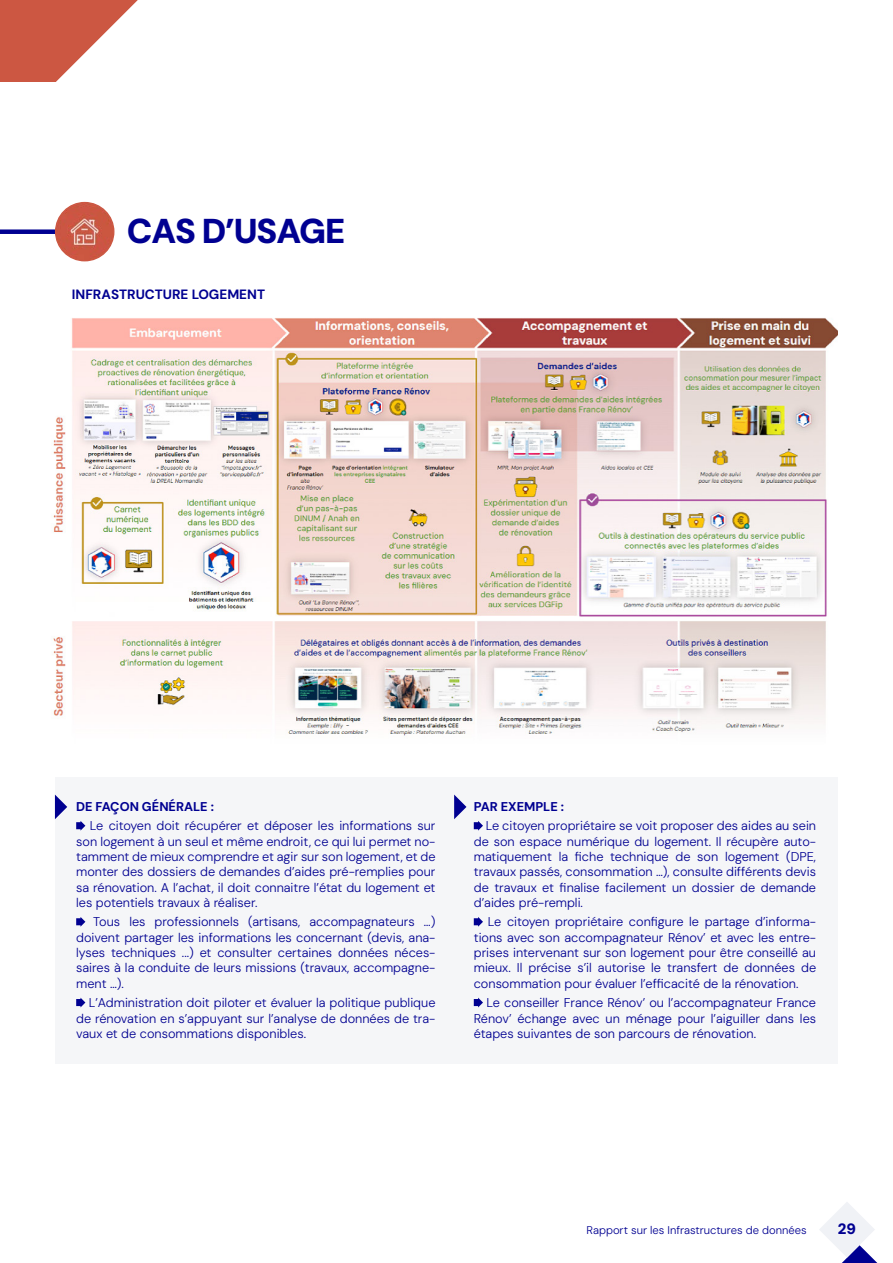
<style>
.page{position:relative;width:893px;height:1263px;background:#fff}
.page>*{position:absolute;margin:0;border:0;box-sizing:border-box;transform-origin:0 0}
.t1{font:900 34.5px "DM Sans 18 pt";letter-spacing:-.03em;color:#000091}
.t2{font:900 15px "DM Sans";color:#000091}
.t3{font:700 13.5px "DM Sans";color:#000091}
.t4{font:300 12.75px/15.3px "DM Sans";color:#000091;text-align:justify}
.t5{font:700 12.75px "DM Sans";color:#000091}
.t6{font:300 11.25px "DM Sans";color:#000091}
</style>
<div class="page">
<svg style="left:0;top:0;width:138px;height:82px"></svg>
<div style="left:0;top:229px;width:75px;height:5px;background:#000091"></div>
<img style="left:56px;top:203px;width:58px;height:57px">
<div style="left:55px;top:202px;width:59px;height:59px;border:1px solid #cc5742;border-radius:50%"></div>
<div style="left:55px;top:777px;width:782px;height:286px;background:#f5f6f8"></div>
<svg style="left:76px;top:821px;width:9px;height:10px"></svg>
<svg style="left:76px;top:917px;width:9px;height:10px"></svg>
<svg style="left:76px;top:998px;width:9px;height:9px"></svg>
<svg style="left:474px;top:821px;width:9px;height:10px"></svg>
<svg style="left:474px;top:917px;width:9px;height:10px"></svg>
<svg style="left:474px;top:998px;width:9px;height:9px"></svg>
<svg style="left:55px;top:794px;width:12px;height:25px"></svg>
<img style="left:53px;top:318px;width:784px;height:418px">
<svg style="left:454px;top:794px;width:12px;height:25px"></svg>
<svg style="left:819px;top:1202px;width:59px;height:61px"></svg>
<h1 class="t1" style="left:127px;top:209px;width:220px">CAS D’USAGE</h1>
<p class="t3" style="left:72px;top:285px;width:195px">INFRASTRUCTURE LOGEMENT</p>
<p class="t5" style="left:76px;top:798px;width:139px">DE FAÇON GÉNÉRALE :</p>
<p class="t4" style="left:76px;top:818px;width:361px;text-indent:14px">Le citoyen doit récupérer et déposer les informations sur son logement à un seul et même endroit, ce qui lui permet no&shy;tamment de mieux comprendre et agir sur son logement, et de monter des dossiers de demandes d’aides pré-remplies pour sa rénovation. A l’achat, il doit connaitre l’état du logement et les potentiels travaux à réaliser.</p>
<p class="t4" style="left:76px;top:914px;width:361px;text-indent:17px">Tous les professionnels (artisans, accompagnateurs …) doivent partager les informations les concernant (devis, ana&shy;lyses techniques ...) et consulter certaines données néces&shy;saires à la conduite de leurs missions (travaux, accompagne&shy;ment …).</p>
<p class="t4" style="left:76px;top:995px;width:361px;text-indent:13px">L’Administration doit piloter et évaluer la politique publique de rénovation en s’appuyant sur l’analyse de données de tra&shy;vaux et de consommations disponibles.</p>
<p class="t5" style="left:474px;top:798px;width:92px">PAR EXEMPLE :</p>
<p class="t4" style="left:474px;top:818px;width:344px;text-indent:12px">Le citoyen propriétaire se voit proposer des aides au sein de son espace numérique du logement. Il récupère auto&shy;matiquement la fiche technique de son logement (DPE, travaux passés, consommation …), consulte différents devis de travaux et finalise facilement un dossier de demande d’aides pré-rempli.</p>
<p class="t4" style="left:474px;top:914px;width:344px;text-indent:14px">Le citoyen propriétaire configure le partage d’informa&shy;tions avec son accompagnateur Rénov’ et avec les entre&shy;prises intervenant sur son logement pour être conseillé au mieux. Il précise s’il autorise le transfert de données de consommation pour évaluer l’efficacité de la rénovation.</p>
<p class="t4" style="left:474px;top:995px;width:344px;text-indent:13px">Le conseiller France Rénov’ ou l’accompagnateur France Rénov’ échange avec un ménage pour l’aiguiller dans les étapes suivantes de son parcours de rénovation.</p>
<p class="t6" style="left:587px;top:1223px;width:221px">Rapport sur les Infrastructures de données</p>
<p class="t2" style="left:838px;top:1220px;width:20px">29</p>
</div>
